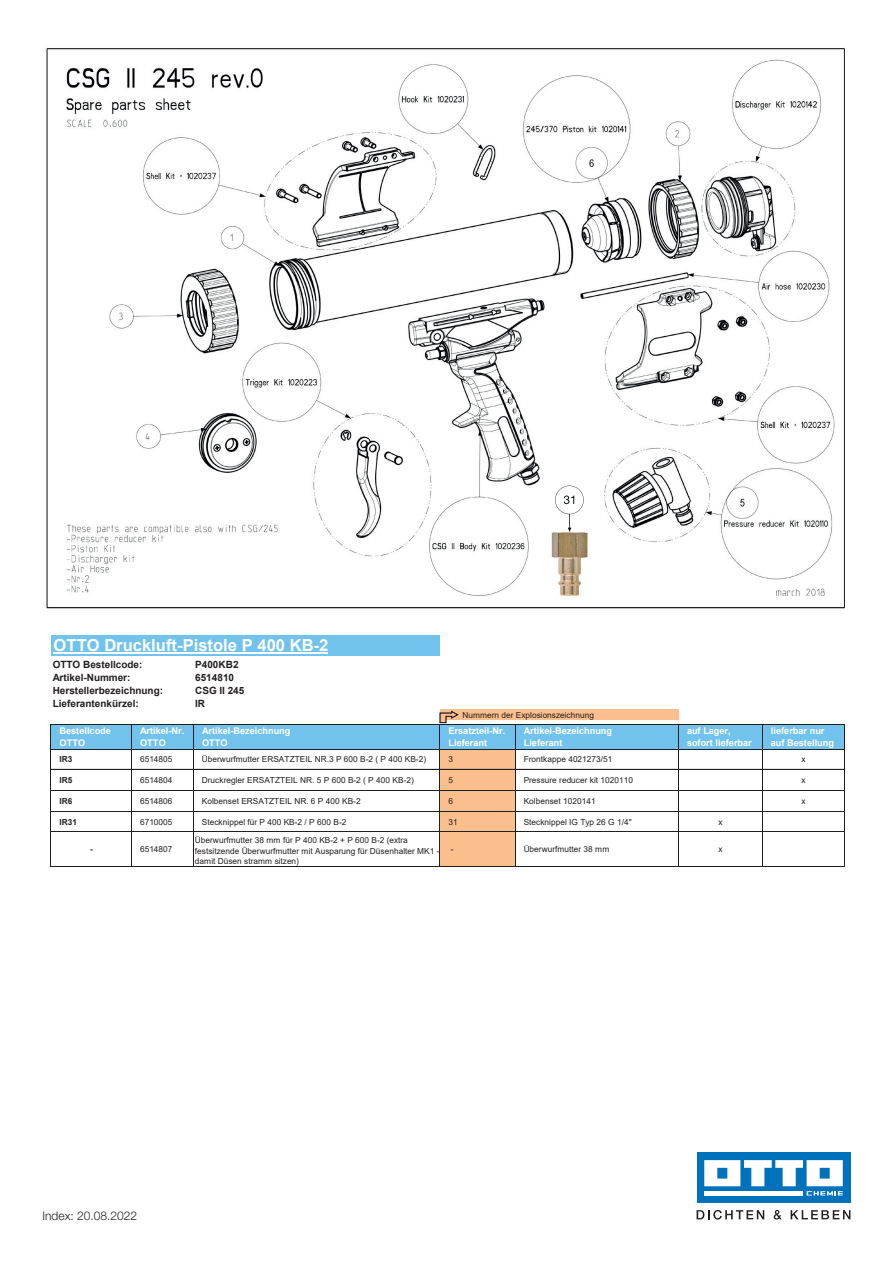
<style>
.page{position:relative;width:893px;height:1263px;background:#fff}
.page>*{position:absolute;margin:0;border:0;box-sizing:border-box;transform-origin:0 0}
.t1{font:700 16.65px "Arial";color:#fff}
.t2{font:300 12px "Helvetica Neue LT Pro";color:#231f20}
.t3{font:700 9.9px "Arial";color:#231f20}
.t4{font:700 9.15px "Arial";letter-spacing:-.005em;color:#fff}
.t5{font:8.25px/10.4px "Arial";letter-spacing:.005em;color:#231f20}
.t6{font:700 8.25px "Arial";letter-spacing:.005em;color:#231f20}
</style>
<div class="page">
<div style="left:697px;top:1152px;width:153px;height:51px;background:#0072bc"></div>
<svg style="left:704px;top:1160px;width:139px;height:35px"></svg>
<hr style="left:704px;top:1191px;width:99px;height:4px;background:#fff">
<svg style="left:697px;top:1210px;width:67px;height:9px"></svg>
<svg style="left:774px;top:1210px;width:8px;height:9px"></svg>
<svg style="left:791px;top:1210px;width:59px;height:9px"></svg>
<img style="left:46px;top:48px;width:799px;height:561px">
<img style="left:555px;top:486px;width:29px;height:28px">
<svg style="left:568px;top:514px;width:3px;height:18px"></svg>
<div style="left:51px;top:635px;width:389px;height:21px;background:#71c3ed"></div>
<div style="left:440px;top:709px;width:238px;height:11px;background:#fbbf8e"></div>
<div style="left:51px;top:725px;width:793px;height:24px;background:#71c3ed"></div>
<div style="left:440px;top:749px;width:75px;height:21px;background:#fbbf8e"></div>
<div style="left:440px;top:770px;width:75px;height:20px;background:#fbbf8e"></div>
<div style="left:440px;top:790px;width:75px;height:21px;background:#fbbf8e"></div>
<div style="left:440px;top:811px;width:75px;height:21px;background:#fbbf8e"></div>
<div style="left:440px;top:832px;width:75px;height:35px;background:#fbbf8e"></div>
<hr style="left:54px;top:653px;width:274px;height:1px;background:#fff">
<hr style="left:51px;top:724px;width:1px;height:143px;background:#231f20">
<hr style="left:131px;top:725px;width:1px;height:142px;background:#231f20">
<hr style="left:193px;top:725px;width:1px;height:142px;background:#231f20">
<hr style="left:439px;top:725px;width:1px;height:142px;background:#231f20">
<hr style="left:515px;top:725px;width:1px;height:142px;background:#231f20">
<hr style="left:678px;top:725px;width:1px;height:142px;background:#231f20">
<hr style="left:762px;top:725px;width:1px;height:142px;background:#231f20">
<hr style="left:844px;top:725px;width:1px;height:142px;background:#231f20">
<hr style="left:51px;top:724px;width:794px;height:1px;background:#231f20">
<hr style="left:51px;top:749px;width:794px;height:1px;background:#231f20">
<hr style="left:51px;top:769px;width:794px;height:1px;background:#231f20">
<hr style="left:51px;top:790px;width:794px;height:1px;background:#231f20">
<hr style="left:51px;top:811px;width:794px;height:1px;background:#231f20">
<hr style="left:51px;top:831px;width:794px;height:1px;background:#231f20">
<hr style="left:51px;top:866px;width:794px;height:1px;background:#231f20">
<svg style="left:439px;top:710px;width:19px;height:13px"></svg>
<h1 class="t1" style="left:54px;top:633px;width:276px">OTTO Druckluft-Pistole P 400 KB-2</h1>
<p class="t3" style="left:53px;top:658px;width:91px">OTTO Bestellcode:</p>
<p class="t3" style="left:195px;top:658px;width:45px">P400KB2</p>
<p class="t3" style="left:53px;top:671px;width:79px">Artikel-Nummer:</p>
<p class="t3" style="left:195px;top:671px;width:40px">6514810</p>
<p class="t3" style="left:53px;top:683px;width:112px">Herstellerbezeichnung:</p>
<p class="t3" style="left:195px;top:683px;width:51px">CSG II 245</p>
<p class="t3" style="left:53px;top:696px;width:88px">Lieferantenkürzel:</p>
<p class="t3" style="left:195px;top:696px;width:11px">IR</p>
<p class="t5" style="left:462px;top:709px;width:133px">Nummern der Explosionszeichnung</p>
<p class="t4" style="left:60px;top:724px;width:53px">Bestellcode</p>
<p class="t4" style="left:140px;top:724px;width:46px">Artikel-Nr.</p>
<p class="t4" style="left:202px;top:724px;width:90px">Artikel-Bezeichnung</p>
<p class="t4" style="left:449px;top:724px;width:58px">Ersatzteil-Nr.</p>
<p class="t4" style="left:524px;top:724px;width:90px">Artikel-Bezeichnung</p>
<p class="t4" style="left:687px;top:724px;width:45px">auf Lager,</p>
<p class="t4" style="left:771px;top:724px;width:55px">lieferbar nur</p>
<p class="t4" style="left:60px;top:736px;width:27px">OTTO</p>
<p class="t4" style="left:140px;top:736px;width:27px">OTTO</p>
<p class="t4" style="left:202px;top:736px;width:27px">OTTO</p>
<p class="t4" style="left:449px;top:736px;width:40px">Lieferant</p>
<p class="t4" style="left:524px;top:736px;width:40px">Lieferant</p>
<p class="t4" style="left:687px;top:736px;width:66px">sofort lieferbar</p>
<p class="t4" style="left:771px;top:736px;width:65px">auf Bestellung</p>
<p class="t6" style="left:59px;top:754px;width:14px">IR3</p>
<p class="t5" style="left:140px;top:754px;width:34px">6514805</p>
<p class="t5" style="left:202px;top:754px;width:226px">Überwurfmutter ERSATZTEIL NR.3 P 600 B-2 ( P 400 KB-2)</p>
<p class="t5" style="left:448px;top:754px;width:6px">3</p>
<p class="t5" style="left:524px;top:754px;width:90px">Frontkappe 4021273/51</p>
<p class="t5" style="left:802px;top:754px;width:6px">x</p>
<p class="t6" style="left:59px;top:774px;width:14px">IR5</p>
<p class="t5" style="left:140px;top:775px;width:34px">6514804</p>
<p class="t5" style="left:202px;top:775px;width:213px">Druckregler ERSATZTEIL NR. 5 P 600 B-2 ( P 400 KB-2)</p>
<p class="t5" style="left:448px;top:775px;width:6px">5</p>
<p class="t5" style="left:524px;top:775px;width:111px">Pressure reducer kit 1020110</p>
<p class="t5" style="left:802px;top:775px;width:6px">x</p>
<p class="t6" style="left:59px;top:795px;width:14px">IR6</p>
<p class="t5" style="left:140px;top:796px;width:34px">6514806</p>
<p class="t5" style="left:202px;top:796px;width:160px">Kolbenset ERSATZTEIL NR. 6 P 400 KB-2</p>
<p class="t5" style="left:448px;top:796px;width:6px">6</p>
<p class="t5" style="left:524px;top:796px;width:74px">Kolbenset 1020141</p>
<p class="t5" style="left:802px;top:796px;width:6px">x</p>
<p class="t6" style="left:59px;top:816px;width:19px">IR31</p>
<p class="t5" style="left:140px;top:816px;width:34px">6710005</p>
<p class="t5" style="left:202px;top:816px;width:146px">Stecknippel für P 400 KB-2 / P 600 B-2</p>
<p class="t5" style="left:448px;top:816px;width:11px">31</p>
<p class="t5" style="left:524px;top:816px;width:109px">Stecknippel IG Typ 26 G 1/4"</p>
<p class="t5" style="left:719px;top:816px;width:6px">x</p>
<p class="t6" style="left:90px;top:843px;width:4px">-</p>
<p class="t5" style="left:140px;top:844px;width:34px">6514807</p>
<p class="t5" style="left:195px;top:835px;width:246px">Überwurfmutter 38 mm für P 400 KB-2 + P 600 B-2 (extra festsitzende Überwurfmutter mit Ausparung für Düsenhalter MK1 - damit Düsen stramm sitzen)</p>
<p class="t5" style="left:451px;top:844px;width:4px">-</p>
<p class="t5" style="left:524px;top:844px;width:87px">Überwurfmutter 38 mm</p>
<p class="t5" style="left:719px;top:844px;width:6px">x</p>
<h2 class="t2" style="left:43px;top:1209px;width:96px">Index: 20.08.2022</h2>
</div>
